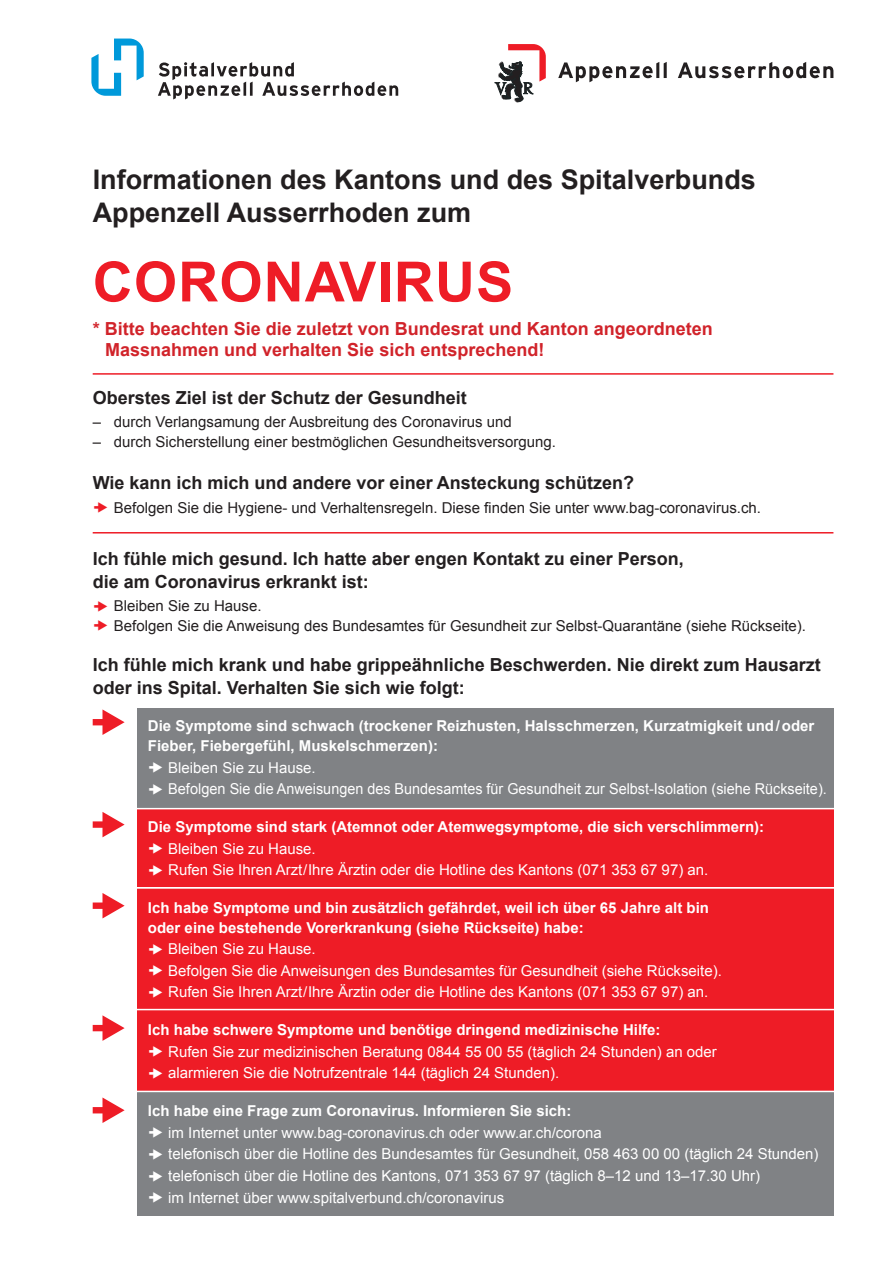
<style>
.page{position:relative;width:893px;height:1263px;background:#fff}
.page>*{position:absolute;margin:0;border:0;box-sizing:border-box;transform-origin:0 0}
.t1{font:700 55.5px "Arial";letter-spacing:.02em;color:#ee1c26}
.t2{font:700 27px/33px "Arial";color:#231f20}
.t3{font:700 18px/22.5px "Arial";color:#231f20}
.t4{font:700 18px/21px "Arial";color:#d1232a}
.t5{font:15px/21.6px "Arial";color:#fff}
.t6{font:700 15px/19.5px "Arial";color:#fff}
.t7{font:15px/19.5px "Arial";color:#231f20}
</style>
<div class="page">
<div style="left:137px;top:708px;width:696px;height:101px;background:#808285"></div>
<div style="left:137px;top:889px;width:696px;height:120px;background:#ee1c26"></div>
<div style="left:137px;top:1091px;width:696px;height:125px;background:#808285"></div>
<div style="left:137px;top:809px;width:696px;height:78px;background:#ee1c26"></div>
<div style="left:137px;top:1010px;width:696px;height:82px;background:#ee1c26"></div>
<svg style="left:91px;top:39px;width:53px;height:57px"></svg>
<svg style="left:158px;top:62px;width:240px;height:37px"></svg>
<svg style="left:558px;top:62px;width:109px;height:20px"></svg>
<svg style="left:678px;top:62px;width:155px;height:16px"></svg>
<svg style="left:494px;top:44px;width:52px;height:59px"></svg>
<hr style="left:93px;top:532px;width:740px;height:1px;background:#ee1c26">
<hr style="left:92px;top:808px;width:769px;height:1px;background:#fff">
<hr style="left:92px;top:1091px;width:769px;height:1px;background:#fff">
<hr style="left:93px;top:373px;width:740px;height:2px;background:#ee1c26">
<svg style="left:93px;top:709px;width:32px;height:26px"></svg>
<svg style="left:93px;top:812px;width:32px;height:25px"></svg>
<svg style="left:93px;top:893px;width:32px;height:25px"></svg>
<svg style="left:93px;top:1015px;width:32px;height:26px"></svg>
<svg style="left:93px;top:1097px;width:32px;height:26px"></svg>
<h2 class="t2" style="left:93px;top:164px;width:665px">Informationen des Kantons und des Spitalverbunds<br>Appenzell Ausserrhoden zum</h2>
<h1 class="t1" style="left:93px;top:245px;width:422px">CORONAVIRUS</h1>
<p class="t4" style="left:105px;top:319px;width:609px;text-indent:-13px">* Bitte beachten Sie die zuletzt von Bundesrat und Kanton angeordneten<br>Massnahmen und verhalten Sie sich entsprechend!</p>
<p class="t3" style="left:93px;top:387px;width:376px">Oberstes Ziel ist der Schutz der Gesundheit</p>
<p class="t7" style="left:93px;top:412px;width:420px">– durch Verlangsamung der Ausbreitung des Coronavirus und</p>
<p class="t7" style="left:93px;top:432px;width:465px">– durch Sicherstellung einer bestmöglichen Gesundheitsversorgung.</p>
<p class="t3" style="left:93px;top:472px;width:543px">Wie kann ich mich und andere vor einer Ansteckung schützen?</p>
<p class="t7" style="left:114px;top:498px;width:649px">Befolgen Sie die Hygiene- und Verhaltensregeln. Diese finden Sie unter www.bag-coronavirus.ch.</p>
<p class="t3" style="left:93px;top:548px;width:593px">Ich fühle mich gesund. Ich hatte aber engen Kontakt zu einer Person, die am Coronavirus erkrankt ist:</p>
<p class="t7" style="left:114px;top:596px;width:694px">Bleiben Sie zu Hause.<br>Befolgen Sie die Anweisung des Bundesamtes für Gesundheit zur Selbst-Quarantäne (siehe Rückseite).</p>
<p class="t3" style="left:93px;top:654px;width:730px">Ich fühle mich krank und habe grippeähnliche Beschwerden. Nie direkt zum Hausarzt oder ins Spital. Verhalten Sie sich wie folgt:</p>
<p class="t6" style="left:148px;top:717px;width:668px">Die Symptome sind schwach (trockener Reizhusten, Halsschmerzen, Kurzatmigkeit und/oder<br>Fieber, Fiebergefühl, Muskelschmerzen):</p>
<p class="t5" style="left:168px;top:757px;width:660px">Bleiben Sie zu Hause.<br>Befolgen Sie die Anweisungen des Bundesamtes für Gesundheit zur Selbst-Isolation (siehe Rückseite).</p>
<p class="t6" style="left:148px;top:817px;width:618px">Die Symptome sind stark (Atemnot oder Atemwegsymptome, die sich verschlimmern):</p>
<p class="t5" style="left:168px;top:838px;width:542px">Bleiben Sie zu Hause.<br>Rufen Sie Ihren Arzt/Ihre Ärztin oder die Hotline des Kantons (071 353 67 97) an.</p>
<p class="t6" style="left:148px;top:898px;width:562px">Ich habe Symptome und bin zusätzlich gefährdet, weil ich über 65 Jahre alt bin oder eine bestehende Vorerkrankung (siehe Rückseite) habe:</p>
<p class="t5" style="left:168px;top:938px;width:555px">Bleiben Sie zu Hause.<br>Befolgen Sie die Anweisungen des Bundesamtes für Gesundheit (siehe Rückseite).<br>Rufen Sie Ihren Arzt/Ihre Ärztin oder die Hotline des Kantons (071 353 67 97) an.</p>
<p class="t6" style="left:148px;top:1021px;width:514px">Ich habe schwere Symptome und benötige dringend medizinische Hilfe:</p>
<p class="t5" style="left:168px;top:1041px;width:550px">Rufen Sie zur medizinischen Beratung 0844 55 00 55 (täglich 24 Stunden) an oder alarmieren Sie die Notrufzentrale 144 (täglich 24 Stunden).</p>
<p class="t6" style="left:148px;top:1102px;width:425px">Ich habe eine Frage zum Coronavirus. Informieren Sie sich:</p>
<p class="t5" style="left:168px;top:1122px;width:652px">im Internet unter www.bag-coronavirus.ch oder www.ar.ch/corona<br>telefonisch über die Hotline des Bundesamtes für Gesundheit, 058 463 00 00 (täglich 24 Stunden) telefonisch über die Hotline des Kantons, 071 353 67 97 (täglich 8–12 und 13–17.30 Uhr)<br>im Internet über www.spitalverbund.ch/coronavirus</p>
</div>
